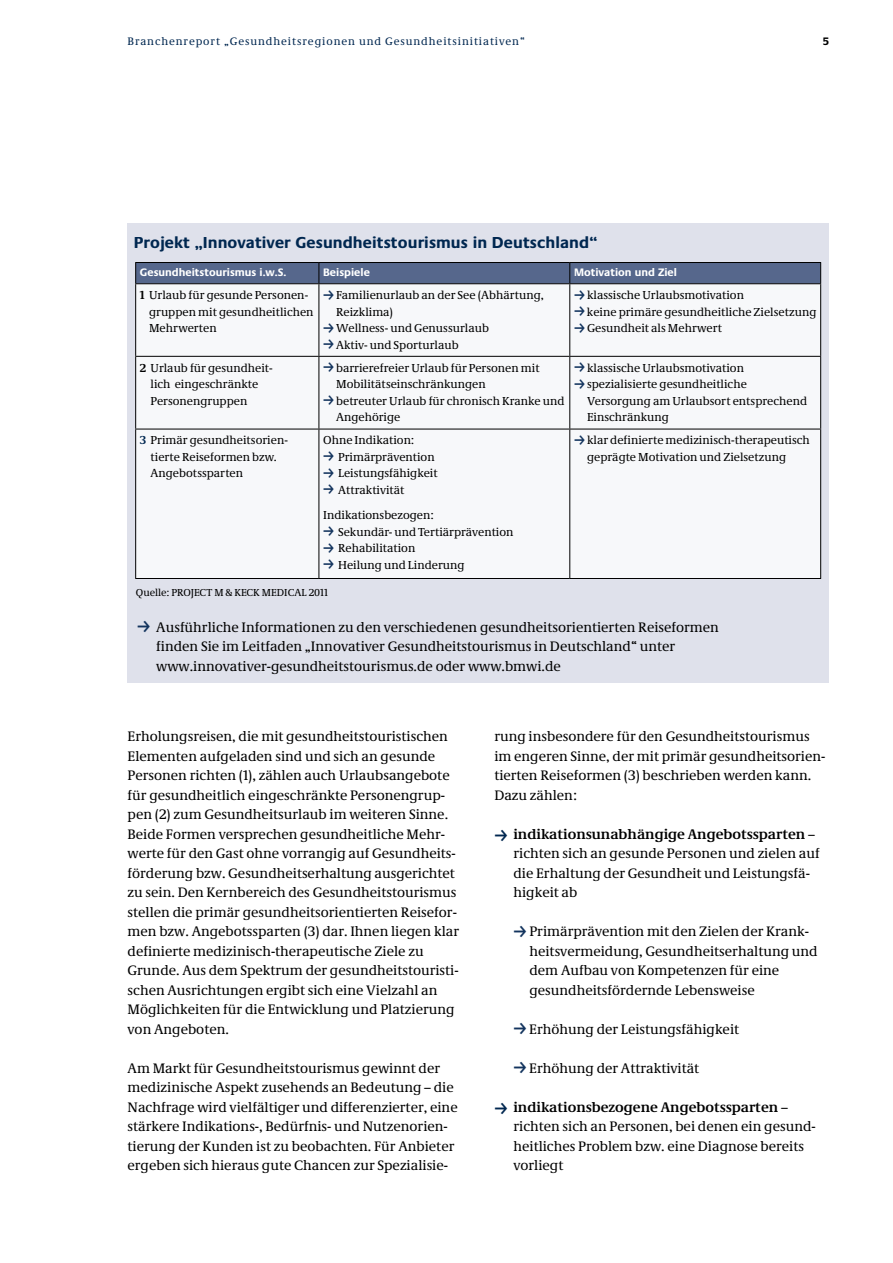
<style>
.page{position:relative;width:893px;height:1263px;background:#fff}
.page>*{position:absolute;margin:0;border:0;box-sizing:border-box;transform-origin:0 0}
.t1{font:700 16.5px "Neue Praxis";letter-spacing:.005em;color:#002750}
.t2{font:14.25px/19.5px "Neue Demos";color:#000}
.t3{font:12px/16.5px "Neue Demos";color:#000}
.t4{font:11.25px "Neue Demos";letter-spacing:.08em;color:#002750}
.t5{font:700 11.25px "Neue Praxis";color:#fff}
.t6{font:700 11.25px "Neue Praxis";color:#000}
.t7{font:10.5px "Neue Demos";color:#000}
.s1{font-weight:700}
.s2{font-family:"Neue Praxis";font-size:11.25px;color:#13345e}
.s3{font-weight:700;color:#002750}
.s4{font-family:"Neue Praxis";font-size:13.5px;color:#13345e}
.s5{font-family:"Neue Praxis";font-size:13.5px;color:#002750}
</style>
<div class="page">
<div style="left:128px;top:223px;width:701px;height:460px;background:#dfe1eb"></div>
<div style="left:136px;top:284px;width:684px;height:294px;background:#f7f8fa"></div>
<div style="left:135px;top:263px;width:686px;height:20px;background:#56678c"></div>
<hr style="left:135px;top:262px;width:184px;height:1px;background:#000">
<hr style="left:319px;top:262px;width:251px;height:1px;background:#000">
<hr style="left:570px;top:262px;width:251px;height:1px;background:#000">
<hr style="left:135px;top:283px;width:184px;height:1px;background:#000">
<hr style="left:135px;top:284px;width:1px;height:72px;background:#000">
<hr style="left:319px;top:283px;width:251px;height:1px;background:#000">
<hr style="left:318px;top:284px;width:1px;height:72px;background:#000">
<hr style="left:570px;top:283px;width:251px;height:1px;background:#000">
<hr style="left:569px;top:284px;width:1px;height:72px;background:#000">
<hr style="left:820px;top:284px;width:1px;height:72px;background:#000">
<hr style="left:135px;top:356px;width:184px;height:1px;background:#000">
<hr style="left:135px;top:357px;width:1px;height:72px;background:#000">
<hr style="left:319px;top:356px;width:251px;height:1px;background:#000">
<hr style="left:318px;top:357px;width:1px;height:72px;background:#000">
<hr style="left:570px;top:356px;width:251px;height:1px;background:#000">
<hr style="left:569px;top:357px;width:1px;height:72px;background:#000">
<hr style="left:820px;top:357px;width:1px;height:72px;background:#000">
<hr style="left:135px;top:429px;width:184px;height:1px;background:#000">
<hr style="left:135px;top:429px;width:1px;height:149px;background:#000">
<hr style="left:319px;top:429px;width:251px;height:1px;background:#000">
<hr style="left:318px;top:429px;width:1px;height:149px;background:#000">
<hr style="left:570px;top:429px;width:251px;height:1px;background:#000">
<hr style="left:569px;top:429px;width:1px;height:149px;background:#000">
<hr style="left:820px;top:429px;width:1px;height:149px;background:#000">
<hr style="left:135px;top:578px;width:184px;height:1px;background:#000">
<hr style="left:319px;top:578px;width:251px;height:1px;background:#000">
<hr style="left:570px;top:578px;width:251px;height:1px;background:#000">
<p class="t4" style="left:128px;top:34px;width:399px">Branchenreport „Gesundheitsregionen und Gesundheitsinitiativen“</p>
<p class="t6" style="left:823px;top:34px;width:8px">5</p>
<p class="t1" style="left:134px;top:233px;width:465px">Projekt „Innovativer Gesundheitstourismus in Deutschland“</p>
<p class="t5" style="left:140px;top:265px;width:148px">Gesundheitstourismus i.w.S.</p>
<p class="t5" style="left:323px;top:265px;width:48px">Beispiele</p>
<p class="t5" style="left:574px;top:265px;width:104px">Motivation und Ziel</p>
<p class="t3" style="left:149px;top:287px;width:166px;text-indent:-9px"><span class="s1">1</span> Urlaub für gesunde Personen&shy;gruppen mit gesundheitlichen<br>Mehrwerten</p>
<p class="t3" style="left:323px;top:287px;width:222px"><span class="s2">ƒ</span> Familienurlaub an der See (Abhärtung,</p>
<p class="t3" style="left:574px;top:287px;width:244px"><span class="s2">ƒ</span> klassische Urlaubsmotivation<br><span class="s2">ƒ</span> keine primäre gesundheitliche Zielsetzung <span class="s2">ƒ</span> Gesundheit als Mehrwert</p>
<p class="t3" style="left:336px;top:303px;width:58px">Reizklima)</p>
<p class="t3" style="left:323px;top:320px;width:167px"><span class="s2">ƒ</span> Wellness- und Genussurlaub</p>
<p class="t3" style="left:323px;top:336px;width:137px"><span class="s2">ƒ</span> Aktiv- und Sporturlaub</p>
<p class="t3" style="left:151px;top:359px;width:124px;text-indent:-11px"><span class="s1">2</span> Urlaub für gesundheit&shy;lich eingeschränkte<br>Personengruppen</p>
<p class="t3" style="left:323px;top:359px;width:218px"><span class="s2">ƒ</span> barrierefreier Urlaub für Personen mit</p>
<p class="t3" style="left:336px;top:376px;width:151px">Mobilitätseinschränkungen</p>
<p class="t3" style="left:323px;top:392px;width:243px"><span class="s2">ƒ</span> betreuter Urlaub für chronisch Kranke und</p>
<p class="t3" style="left:336px;top:409px;width:66px">Angehörige</p>
<p class="t3" style="left:151px;top:432px;width:139px;text-indent:-11px"><span class="s3">3</span> Primär gesundheitsorien&shy;tierte Reiseformen bzw.<br>Angebotssparten</p>
<p class="t3" style="left:323px;top:432px;width:116px">Ohne Indikation:<br><span class="s2">ƒ</span> Primärprävention <span class="s2">ƒ</span> Leistungsfähigkeit <span class="s2">ƒ</span> Attraktivität</p>
<p class="t3" style="left:323px;top:507px;width:192px">Indikationsbezogen:<br><span class="s2">ƒ</span> Sekundär- und Tertiärprävention <span class="s2">ƒ</span> Rehabilitation<br><span class="s2">ƒ</span> Heilung und Linderung</p>
<p class="t3" style="left:574px;top:359px;width:172px"><span class="s2">ƒ</span> klassische Urlaubsmotivation</p>
<p class="t3" style="left:574px;top:376px;width:174px"><span class="s2">ƒ</span> spezialisierte gesundheitliche</p>
<p class="t3" style="left:587px;top:392px;width:222px">Versorgung am Urlaubsort entsprechend</p>
<p class="t3" style="left:587px;top:409px;width:83px">Einschränkung</p>
<p class="t3" style="left:587px;top:432px;width:224px;text-indent:-13px"><span class="s2">ƒ</span> klar definierte medizinisch-therapeutisch geprägte Motivation und Zielsetzung</p>
<p class="t7" style="left:136px;top:586px;width:194px">Quelle: PROJECT M &amp; KECK MEDICAL 2011</p>
<p class="t2" style="left:156px;top:617px;width:564px;text-indent:-19px"><span class="s4">ƒ</span> Ausführliche Informationen zu den verschiedenen gesundheitsorientierten Reiseformen finden Sie im Leitfaden „Innovativer Gesundheitstourismus in Deutschland“ unter www.innovativer-gesundheitstourismus.de oder www.bmwi.de</p>
<p class="t2" style="left:128px;top:726px;width:333px">Erholungsreisen, die mit gesundheitstouristischen Elementen aufgeladen sind und sich an gesunde Personen richten (1), zählen auch Urlaubsangebote für gesundheitlich eingeschränkte Personengrup&shy;pen (2) zum Gesundheitsurlaub im weiteren Sinne.<br>Beide Formen versprechen gesundheitliche Mehr&shy;werte für den Gast ohne vorrangig auf Gesundheits&shy;förderung bzw. Gesundheitserhaltung ausgerichtet zu sein. Den Kernbereich des Gesundheitstourismus stellen die primär gesundheitsorientierten Reisefor&shy;men bzw. Angebotssparten (3) dar. Ihnen liegen klar definierte medizinisch-therapeutische Ziele zu Grunde. Aus dem Spektrum der gesundheitstouristi&shy;schen Ausrichtungen ergibt sich eine Vielzahl an Möglichkeiten für die Entwicklung und Platzierung von Angeboten.</p>
<p class="t2" style="left:128px;top:1058px;width:332px">Am Markt für Gesundheitstourismus gewinnt der medizinische Aspekt zusehends an Bedeutung – die Nachfrage wird vielfältiger und differenzierter, eine stärkere Indikations-, Bedürfnis- und Nutzenorien&shy;tierung der Kunden ist zu beobachten. Für Anbieter ergeben sich hieraus gute Chancen zur Spezialisie-</p>
<p class="t2" style="left:494px;top:726px;width:333px">rung insbesondere für den Gesundheitstourismus im engeren Sinne, der mit primär gesundheitsorien&shy;tierten Reiseformen (3) beschrieben werden kann.<br>Dazu zählen:</p>
<p class="t2" style="left:513px;top:824px;width:308px;text-indent:-19px"><span class="s5">ƒ</span> <span class="s1">indikationsunabhängige Angebotssparten</span> – richten sich an gesunde Personen und zielen auf die Erhaltung der Gesundheit und Leistungsfä&shy;higkeit ab</p>
<p class="t2" style="left:529px;top:921px;width:290px;text-indent:-16px"><span class="s4">ƒ</span> Primärprävention mit den Zielen der Krank&shy;heitsvermeidung, Gesundheitserhaltung und dem Aufbau von Kompetenzen für eine gesundheitsfördernde Lebensweise</p>
<p class="t2" style="left:513px;top:1019px;width:227px"><span class="s4">ƒ</span> Erhöhung der Leistungsfähigkeit</p>
<p class="t2" style="left:513px;top:1058px;width:187px"><span class="s4">ƒ</span> Erhöhung der Attraktivität</p>
<p class="t2" style="left:513px;top:1097px;width:304px;text-indent:-19px"><span class="s5">ƒ</span> <span class="s1">indikationsbezogene Angebotssparten</span> – richten sich an Personen, bei denen ein gesund&shy;heitliches Problem bzw. eine Diagnose bereits vorliegt</p>
</div>
